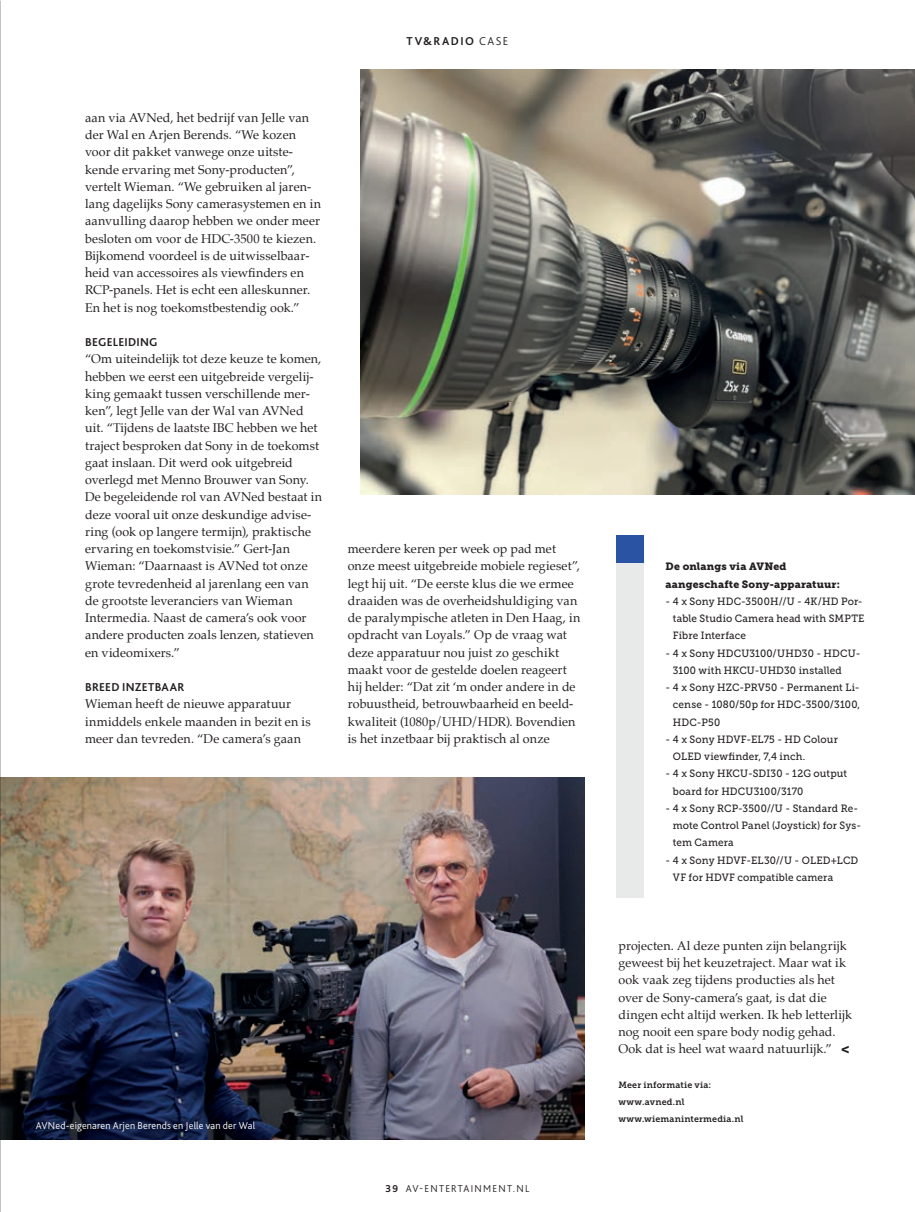
<style>
.page{position:relative;width:915px;height:1212px;background:#fff}
.page>*{position:absolute;margin:0;border:0;box-sizing:border-box;transform-origin:0 0}
.t1{font:12.75px/17.2px "Palatino";letter-spacing:.005em;color:#231f20}
.t2{font:700 12px "Bliss 2";letter-spacing:.025em;color:#231f20}
.t3{font:10.5px/17.2px "Museo Slab 500";letter-spacing:.015em;color:#231f20;scale:.95 1}
.t4{font:10.5px/17.2px "Museo Slab 900";letter-spacing:.015em;color:#231f20}
.t5{font:300 10.5px "Bliss 2";letter-spacing:.02em;color:#fff}
.t6{font:300 10.5px "Bliss 2";letter-spacing:.125em;color:#231f20}
.t7{font:9px/17.2px "Museo Slab 700";letter-spacing:.02em;color:#231f20}
.s1{font-weight:300}
.s2{font-weight:700}
</style>
<div class="page">
<svg style="left:841px;top:1046px;width:7px;height:7px"></svg>
<img style="left:0;top:777px;width:584px;height:362px">
<img style="left:361px;top:70px;width:553px;height:425px">
<div style="left:616px;top:536px;width:27px;height:362px;background:#e8e9e9"></div>
<div style="left:616px;top:536px;width:27px;height:27px;background:#2a53a4"></div>
<p class="t2" style="left:406px;top:33px;width:103px">TV&amp;RADIO <span class="s1">CASE</span></p>
<p class="t1" style="left:85px;top:109px;width:237px">aan via AVNed, het bedrijf van Jelle van der Wal en Arjen Berends. “We kozen voor dit pakket vanwege onze uitste&shy;kende ervaring met Sony-producten”, vertelt Wieman. “We gebruiken al jaren&shy;lang dagelijks Sony camerasystemen en in aanvulling daarop hebben we onder meer besloten om voor de HDC-3500 te kiezen.<br>Bijkomend voordeel is de uitwisselbaar&shy;heid van accessoires als viewfinders en RCP-panels. Het is echt een alleskunner.<br>En het is nog toekomstbestendig ook.”</p>
<p class="t2" style="left:85px;top:335px;width:74px">BEGELEIDING</p>
<p class="t1" style="left:85px;top:350px;width:238px">“Om uiteindelijk tot deze keuze te komen, hebben we eerst een uitgebreide vergelij&shy;king gemaakt tussen verschillende mer&shy;ken”, legt Jelle van der Wal van AVNed uit. “Tijdens de laatste IBC hebben we het traject besproken dat Sony in de toekomst gaat inslaan. Dit werd ook uitgebreid overlegd met Menno Brouwer van Sony.<br>De begeleidende rol van AVNed bestaat in deze vooral uit onze deskundige advise&shy;ring (ook op langere termijn), praktische ervaring en toekomstvisie.” Gert-Jan Wieman: “Daarnaast is AVNed tot onze grote tevredenheid al jarenlang een van de grootste leveranciers van Wieman Intermedia. Naast de camera’s ook voor andere producten zoals lenzen, statieven en videomixers.”</p>
<p class="t2" style="left:85px;top:680px;width:101px">BREED INZETBAAR</p>
<p class="t1" style="left:85px;top:695px;width:227px">Wieman heeft de nieuwe apparatuur inmiddels enkele maanden in bezit en is meer dan tevreden. “De camera’s gaan</p>
<p class="t1" style="left:347px;top:540px;width:234px">meerdere keren per week op pad met onze meest uitgebreide mobiele regieset”, legt hij uit. “De eerste klus die we ermee draaiden was de overheidshuldiging van de paralympische atleten in Den Haag, in opdracht van Loyals.” Op de vraag wat deze apparatuur nou juist zo geschikt maakt voor de gestelde doelen reageert hij helder: “Dat zit ‘m onder andere in de robuustheid, betrouwbaarheid en beeld&shy;kwaliteit (1080p/UHD/HDR). Bovendien is het inzetbaar bij praktisch al onze</p>
<p class="t5" style="left:36px;top:1118px;width:221px">AVNed-eigenaren Arjen Berends en Jelle van der Wal</p>
<p class="t6" style="left:385px;top:1182px;width:145px"><span class="s2">39</span> AV-ENTERTAINMENT.NL</p>
<p class="t4" style="left:665px;top:558px;width:176px">De onlangs via AVNed aangeschafte Sony-apparatuur:</p>
<p class="t3" style="left:672px;top:593px;width:203px;text-indent:-7px">- 4 x Sony HDC-3500H//U - 4K/HD Por&shy;table Studio Camera head with SMPTE<br>Fibre Interface</p>
<p class="t3" style="left:672px;top:644px;width:199px;text-indent:-7px">- 4 x Sony HDCU3100/UHD30 - HDCU-<br>3100 with HKCU-UHD30 installed</p>
<p class="t3" style="left:672px;top:679px;width:199px;text-align:justify;text-indent:-7px">- 4 x Sony HZC-PRV50 - Permanent Li&shy;cense - 1080/50p for HDC-3500/3100, HDC-P50</p>
<p class="t3" style="left:672px;top:731px;width:175px;text-indent:-7px">- 4 x Sony HDVF-EL75 - HD Colour<br>OLED viewfinder, 7,4 inch.</p>
<p class="t3" style="left:672px;top:765px;width:185px;text-indent:-7px">- 4 x Sony HKCU-SDI30 - 12G output board for HDCU3100/3170</p>
<p class="t3" style="left:672px;top:800px;width:200px;text-indent:-7px">- 4 x Sony RCP-3500//U - Standard Re&shy;mote Control Panel (Joystick) for Sys&shy;tem Camera</p>
<p class="t3" style="left:672px;top:851px;width:197px;text-indent:-7px">- 4 x Sony HDVF-EL30//U - OLED+LCD<br>VF for HDVF compatible camera</p>
<p class="t1" style="left:618px;top:937px;width:235px">projecten. Al deze punten zijn belangrijk geweest bij het keuzetraject. Maar wat ik ook vaak zeg tijdens producties als het over de Sony-camera’s gaat, is dat die dingen echt altijd werken. Ik heb letterlijk nog nooit een spare body nodig gehad.<br>Ook dat is heel wat waard natuurlijk.”</p>
<p class="t7" style="left:618px;top:1076px;width:126px">Meer informatie via: www.avned.nl www.wiemanintermedia.nl</p>
</div>
